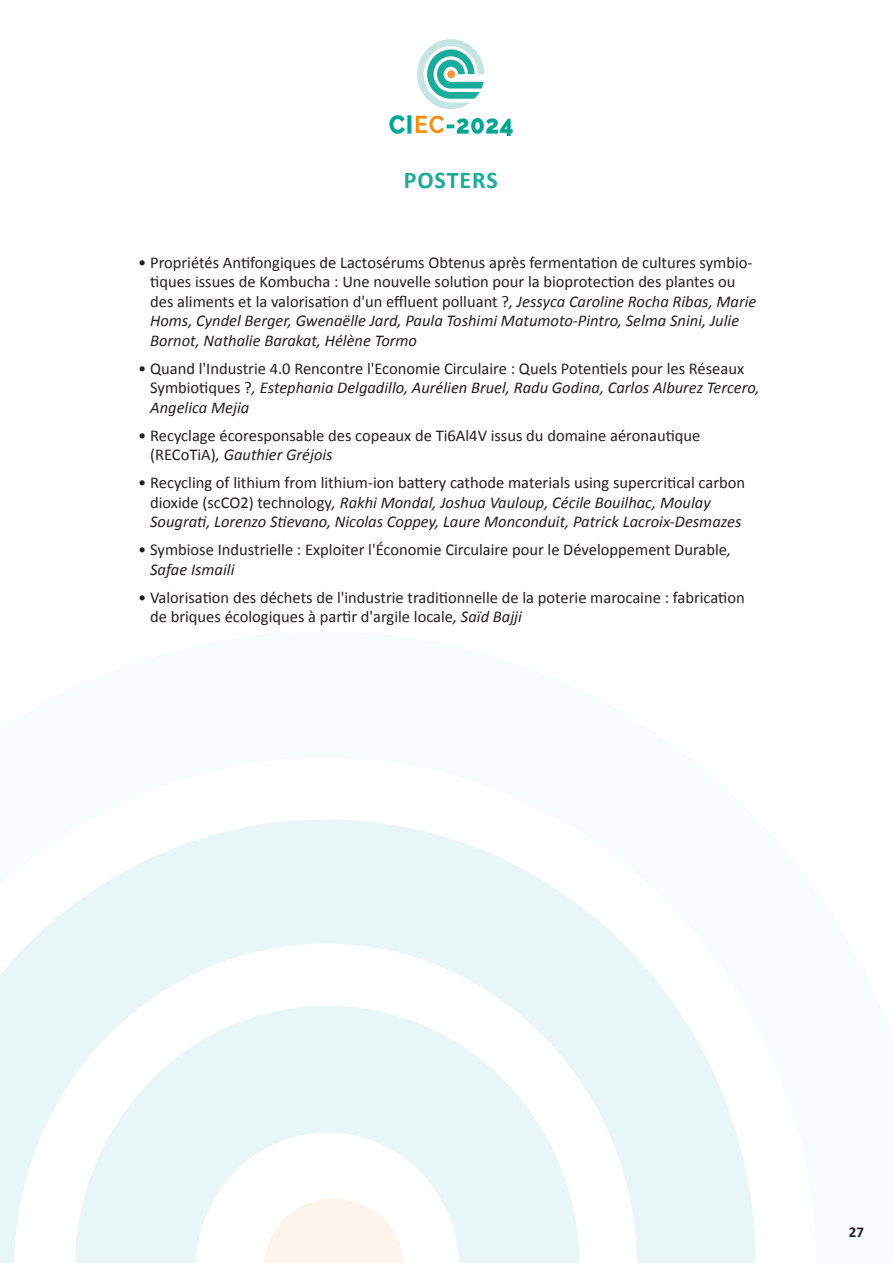
<style>
.page{position:relative;width:893px;height:1263px;background:#fff}
.page>*{position:absolute;margin:0;border:0;box-sizing:border-box;transform-origin:0 0}
.t1{font:700 24px "Calibri";letter-spacing:.04em;color:#19ab9b}
.t2{font:16.5px/19.5px "Calibri";color:#231f20}
.t3{font:italic 16.5px/19.5px "Calibri";color:#231f20}
.t4{font:700 15px "Calibri";color:#231f20}
.s1{font-style:italic}
.s2{font-style:normal}
</style>
<div class="page">
<svg style="left:0;top:819px;width:756px;height:444px;fill:#e8f6f5"></svg>
<img style="left:389px;top:115px;width:124px;height:20px">
<svg style="left:417px;top:39px;width:67px;height:70px"></svg>
<p class="t1" style="left:404px;top:163px;width:95px">POSTERS</p>
<p class="t2" style="left:150px;top:252px;width:608px;text-indent:-12px">• Propriétés Antifongiques de Lactosérums Obtenus après fermentation de cultures symbio&shy;tiques issues de Kombucha : Une nouvelle solution pour la bioprotection des plantes ou des aliments et la valorisation d'un effluent polluant ?<span class="s1">, Jessyca Caroline Rocha Ribas, Marie Homs, Cyndel Berger, Gwenaëlle Jard, Paula Toshimi Matumoto-Pintro, Selma Snini, Julie Bornot, Nathalie Barakat, Hélène Tormo</span></p>
<p class="t2" style="left:150px;top:358px;width:611px;text-indent:-12px">• Quand l'Industrie 4.0 Rencontre l'Economie Circulaire : Quels Potentiels pour les Réseaux<br>Symbiotiques ?<span class="s1">, Estephania Delgadillo, Aurélien Bruel, Radu Godina, Carlos Alburez Tercero,<br>Angelica Mejia</span></p>
<p class="t2" style="left:150px;top:425px;width:552px;text-indent:-12px">• Recyclage écoresponsable des copeaux de Ti6Al4V issus du domaine aéronautique (RECoTiA)<span class="s1">, Gauthier Gréjois</span></p>
<p class="t3" style="left:150px;top:472px;width:596px;text-indent:-12px"><span class="s2">• Recycling of lithium from lithium-ion battery cathode materials using supercritical carbon dioxide (scCO2) technology</span>, Rakhi Mondal, Joshua Vauloup, Cécile Bouilhac, Moulay<br>Sougrati, Lorenzo Stievano, Nicolas Coppey, Laure Monconduit, Patrick Lacroix-Desmazes</p>
<p class="t2" style="left:150px;top:539px;width:583px;text-indent:-12px">• Symbiose Industrielle : Exploiter l'Économie Circulaire pour le Développement Durable<span class="s1">,<br>Safae Ismaili</span></p>
<p class="t2" style="left:150px;top:587px;width:596px;text-indent:-12px">• Valorisation des déchets de l'industrie traditionnelle de la poterie marocaine : fabrication de briques écologiques à partir d'argile locale<span class="s1">, Saïd Bajji</span></p>
<p class="t4" style="left:849px;top:1221px;width:17px">27</p>
</div>
